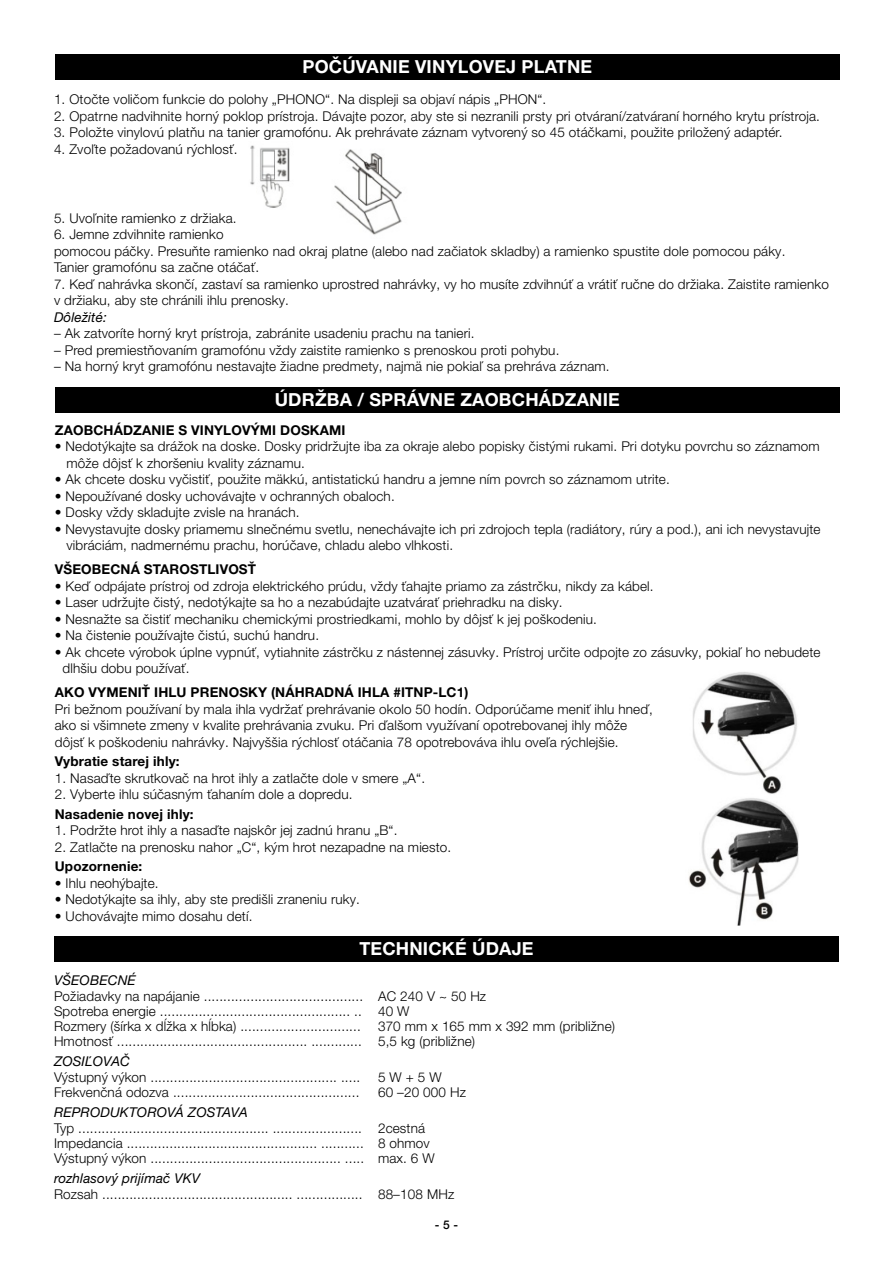
<style>
.page{position:relative;width:893px;height:1263px;background:#fff}
.page>*{position:absolute;margin:0;border:0;box-sizing:border-box;transform-origin:0 0}
.t1{font:700 18px "Helvetica Neue LT Pro";letter-spacing:.01em;color:#fff}
.t2{font:300 13.5px/16.5px "Helvetica Neue LT Pro";letter-spacing:.01em;color:#000}
.t3{font:700 13.5px "Helvetica Neue LT Pro";letter-spacing:.01em;color:#000}
.t4{font:italic 13.5px "Helvetica Neue LT Pro";letter-spacing:.01em;color:#000}
.t5{font:500 12px "Helvetica Neue LT Pro";color:#000}
</style>
<div class="page">
<img style="left:250px;top:145px;width:152px;height:90px">
<div style="left:55px;top:54px;width:785px;height:26px;background:#000"></div>
<div style="left:55px;top:387px;width:785px;height:26px;background:#000"></div>
<img style="left:688px;top:672px;width:111px;height:254px">
<div style="left:54px;top:936px;width:785px;height:26px;background:#000"></div>
<h1 class="t1" style="left:302px;top:55px;width:14px">POČ</h1>
<h1 class="t1" style="left:342px;top:55px;width:36px">ÚVANIE</h1>
<h1 class="t1" style="left:415px;top:55px;width:24px">VINYLO</h1>
<h1 class="t1" style="left:483px;top:55px;width:111px">VEJ platne</h1>
<p class="t2" style="left:54px;top:91px;width:494px">1. Otočte voličom funkcie do polohy „PHONO“. Na displeji sa objaví nápis „PHON“.</p>
<p class="t2" style="left:54px;top:107px;width:768px">2. Opatrne nadvihnite horný poklop prístroja. Dávajte pozor, aby ste si nezranili prsty pri otváraní/zatváraní horného krytu prístroja.</p>
<p class="t2" style="left:54px;top:124px;width:730px">3. Položte vinylovú platňu na tanier gramofónu. Ak prehrávate záznam vytvorený so 45 otáčkami, použite priložený adaptér.</p>
<p class="t2" style="left:54px;top:140px;width:185px">4. Zvoľte požadovanú rýchlosť.</p>
<p class="t2" style="left:54px;top:209px;width:184px">5. Uvoľnite ramienko z držiaka.</p>
<p class="t2" style="left:54px;top:226px;width:733px">6. Jemne zdvihnite ramienko<br>pomocou páčky. Presuňte ramienko nad okraj platne (alebo nad začiatok skladby) a ramienko spustite dole pomocou páky.<br>Tanier gramofónu sa začne otáčať.</p>
<p class="t2" style="left:54px;top:275px;width:776px">7. Keď nahrávka skončí, zastaví sa ramienko uprostred nahrávky, vy ho musíte zdvihnúť a vrátiť ručne do držiaka. Zaistite ramienko v držiaku, aby ste chránili ihlu prenosky.</p>
<p class="t4" style="left:54px;top:308px;width:54px">Dôležité:</p>
<p class="t2" style="left:54px;top:325px;width:422px">– Ak zatvoríte horný kryt prístroja, zabránite usadeniu prachu na tanieri.</p>
<p class="t2" style="left:54px;top:341px;width:507px">– Pred premiestňovaním gramofónu vždy zaistite ramienko s prenoskou proti pohybu.</p>
<p class="t2" style="left:54px;top:358px;width:557px">– Na horný kryt gramofónu nestavajte žiadne predmety, najmä nie pokiaľ sa prehráva záznam.</p>
<h1 class="t1" style="left:275px;top:389px;width:28px">ÚDRŽBA</h1>
<h1 class="t1" style="left:357px;top:389px;width:26px">/ SPRÁ</h1>
<h1 class="t1" style="left:418px;top:389px;width:203px">VNe ZAobCHÁdZanie</h1>
<p class="t3" style="left:55px;top:421px;width:11px">ZAOB</p>
<p class="t3" style="left:93px;top:421px;width:20px">CHÁDZANIE</p>
<p class="t3" style="left:178px;top:421px;width:31px">S VINYLO</p>
<p class="t3" style="left:242px;top:421px;width:49px">VÝMI DOSKAMI</p>
<p class="t2" style="left:67px;top:438px;width:755px;text-indent:-12px">• Nedotýkajte sa drážok na doske. Dosky pridržujte iba za okraje alebo popisky čistými rukami. Pri dotyku povrchu so záznamom môže dôjsť k zhoršeniu kvality záznamu.</p>
<p class="t2" style="left:55px;top:471px;width:616px">• Ak chcete dosku vyčistiť, použite mäkkú, antistatickú handru a jemne ním povrch so záznamom utrite.</p>
<p class="t2" style="left:55px;top:487px;width:341px">• Nepoužívané dosky uchovávajte v ochranných obaloch.</p>
<p class="t2" style="left:55px;top:504px;width:246px">• Dosky vždy skladujte zvisle na hranách.</p>
<p class="t2" style="left:67px;top:520px;width:755px;text-indent:-12px">• Nevystavujte dosky priamemu slnečnému svetlu, nenechávajte ich pri zdrojoch tepla (radiátory, rúry a pod.), ani ich nevystavujte vibráciám, nadmernému prachu, horúčave, chladu alebo vlhkosti.</p>
<p class="t3" style="left:55px;top:561px;width:28px">VŠEOBE</p>
<p class="t3" style="left:110px;top:561px;width:43px">CNÁ STAROSTLI</p>
<p class="t3" style="left:220px;top:561px;width:19px">VOSŤ</p>
<p class="t2" style="left:55px;top:577px;width:600px">• Keď odpájate prístroj od zdroja elektrického prúdu, vždy ťahajte priamo za zástrčku, nikdy za kábel.</p>
<p class="t2" style="left:55px;top:594px;width:509px">• Laser udržujte čistý, nedotýkajte sa ho a nezabúdajte uzatvárať priehradku na disky.</p>
<p class="t2" style="left:55px;top:610px;width:544px">• Nesnažte sa čistiť mechaniku chemickými prostriedkami, mohlo by dôjsť k jej poškodeniu.</p>
<p class="t2" style="left:55px;top:627px;width:266px">• Na čistenie používajte čistú, suchú handru.</p>
<p class="t2" style="left:63px;top:643px;width:759px;text-indent:-8px">• Ak chcete výrobok úplne vypnúť, vytiahnite zástrčku z nástennej zásuvky. Prístroj určite odpojte zo zásuvky, pokiaľ ho nebudete dlhšiu dobu používať.</p>
<p class="t3" style="left:55px;top:684px;width:11px">AKO</p>
<p class="t3" style="left:89px;top:684px;width:19px">VYMENIŤ</p>
<p class="t3" style="left:154px;top:684px;width:9px">IHLU</p>
<p class="t3" style="left:191px;top:684px;width:11px">PRENOSKY</p>
<p class="t3" style="left:271px;top:684px;width:15px">(NÁHRADNÁ</p>
<p class="t3" style="left:358px;top:684px;width:9px">IHLA</p>
<p class="t3" style="left:393px;top:684px;width:17px">#ITNP</p>
<p class="t3" style="left:433px;top:684px;width:37px">-LC1)</p>
<p class="t2" style="left:55px;top:700px;width:600px">Pri bežnom používaní by mala ihla vydržať prehrávanie okolo 50 hodín. Odporúčame meniť ihlu hneď, ako si všimnete zmeny v kvalite prehrávania zvuku. Pri ďalšom využívaní opotrebovanej ihly môže dôjsť k poškodeniu nahrávky. Najvyššia rýchlosť otáčania 78 opotrebováva ihlu oveľa rýchlejšie.</p>
<p class="t3" style="left:55px;top:753px;width:126px">Vybratie starej ihly:</p>
<p class="t2" style="left:55px;top:769px;width:372px">1. Nasaďte skrutkovač na hrot ihly a zatlačte dole v smere „A“.</p>
<p class="t2" style="left:55px;top:786px;width:299px">2. Vyberte ihlu súčasným ťahaním dole a dopredu.</p>
<p class="t3" style="left:55px;top:805px;width:140px">Nasadenie novej ihly:</p>
<p class="t2" style="left:55px;top:822px;width:344px">1. Podržte hrot ihly a nasaďte najskôr jej zadnú hranu „B“.</p>
<p class="t2" style="left:55px;top:838px;width:398px">2. Zatlačte na prenosku nahor „C“, kým hrot nezapadne na miesto.</p>
<p class="t3" style="left:55px;top:858px;width:89px">Upozornenie:</p>
<p class="t2" style="left:55px;top:874px;width:105px">• Ihlu neohýbajte.</p>
<p class="t2" style="left:55px;top:891px;width:306px">• Nedotýkajte sa ihly, aby ste predišli zraneniu ruky.</p>
<p class="t2" style="left:55px;top:907px;width:199px">• Uchovávajte mimo dosahu detí.</p>
<h1 class="t1" style="left:359px;top:937px;width:48px">TECHNI</h1>
<h1 class="t1" style="left:428px;top:937px;width:105px">CKÉ ÚDAJE</h1>
<p class="t4" style="left:54px;top:971px;width:83px">VŠEOBECNÉ</p>
<p class="t2" style="left:54px;top:989px;width:434px;line-height:15px">Požiadavky na napájanie ......................................... AC 240 V ~ 50 Hz<br>Spotreba energie ................................................. .. 40 W<br>Rozmery (šírka x dĺžka x hĺbka) ...............................</p>
<p class="t2" style="left:54px;top:1019px;width:563px;line-height:15px;text-indent:324px">370 mm x 165 mm x 392 mm (približne)<br>Hmotnosť ................................................. ............. 5,5 kg (približne)</p>
<p class="t4" style="left:54px;top:1052px;width:78px">ZOSIĽOVAČ</p>
<p class="t2" style="left:54px;top:1069px;width:308px">Výstupný výkon ................................................ .....</p>
<p class="t2" style="left:378px;top:1069px;width:65px">5 W + 5 W</p>
<p class="t2" style="left:54px;top:1084px;width:307px">Frekvenčná odozva ................................................</p>
<p class="t2" style="left:378px;top:1084px;width:89px">60 –20 000 Hz</p>
<p class="t4" style="left:54px;top:1103px;width:195px">REPRODUKTOROVÁ ZOSTAVA</p>
<p class="t2" style="left:54px;top:1121px;width:382px;line-height:15px">Typ ................................................. ....................... 2cestná<br>Impedancia ................................................. ........... 8 ohmov<br>Výstupný výkon ................................................. ..... max. 6 W</p>
<p class="t4" style="left:54px;top:1169px;width:148px">rozhlasový prijímač VKV</p>
<p class="t2" style="left:54px;top:1186px;width:402px">Rozsah ................................................. ................. 88–108 MHz</p>
<p class="t5" style="left:435px;top:1218px;width:25px">- 5 -</p>
</div>
